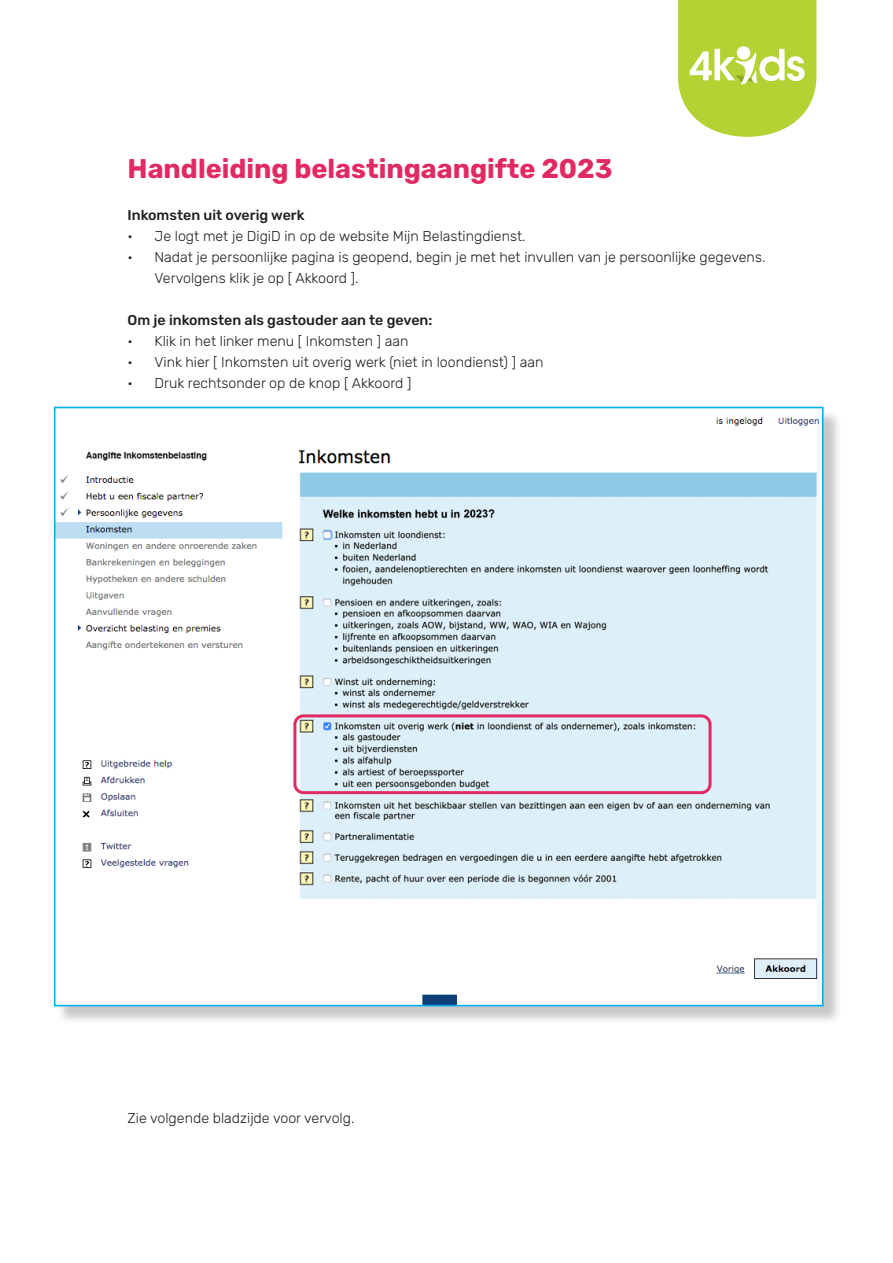
<style>
.page{position:relative;width:893px;height:1263px;background:#fff}
.page>*{position:absolute;margin:0;border:0;box-sizing:border-box;transform-origin:0 0}
.Title_14{font:700 27px "Rubik";color:#e12a62}
.Title_14-2{font:300 14.25px/21px "Rubik";color:#231f20}
.Title_14-3{font:500 14.25px "Rubik";color:#231f20}
</style>
<div class="page">
<div style="left:56px;top:409px;width:786px;height:616px;background:#231f20;opacity:.25"></div>
<img style="left:57px;top:410px;width:763px;height:593px">
<svg style="left:678px;top:0;width:138px;height:137px"></svg>
<div style="left:293px;top:714px;width:418px;height:80px;border:3px solid #e12a62;border-radius:9px"></div>
<p class="Title_14" style="left:128px;top:154px;width:486px">Handleiding belastingaangifte 2023</p>
<p class="Title_14-3" style="left:128px;top:207px;width:179px">Inkomsten uit overig werk</p>
<p class="Title_14-2" style="left:128px;top:226px;width:400px">• Je logt met je DigiD in op de website Mijn Belastingdienst.</p>
<p class="Title_14-2" style="left:155px;top:247px;width:612px;text-indent:-27px">• Nadat je persoonlijke pagina is geopend, begin je met het invullen van je persoonlijke gegevens.<br>Vervolgens klik je op [ Akkoord ].</p>
<p class="Title_14-3" style="left:128px;top:312px;width:306px">Om je inkomsten als gastouder aan te geven:</p>
<p class="Title_14-2" style="left:128px;top:331px;width:283px">• Klik in het linker menu [ Inkomsten ] aan</p>
<p class="Title_14-2" style="left:128px;top:352px;width:417px">• Vink hier [ Inkomsten uit overig werk (niet in loondienst) ] aan</p>
<p class="Title_14-2" style="left:128px;top:373px;width:285px">• Druk rechtsonder op de knop [ Akkoord ]</p>
<p class="Title_14-2" style="left:128px;top:1108px;width:228px">Zie volgende bladzijde voor vervolg.</p>
</div>
